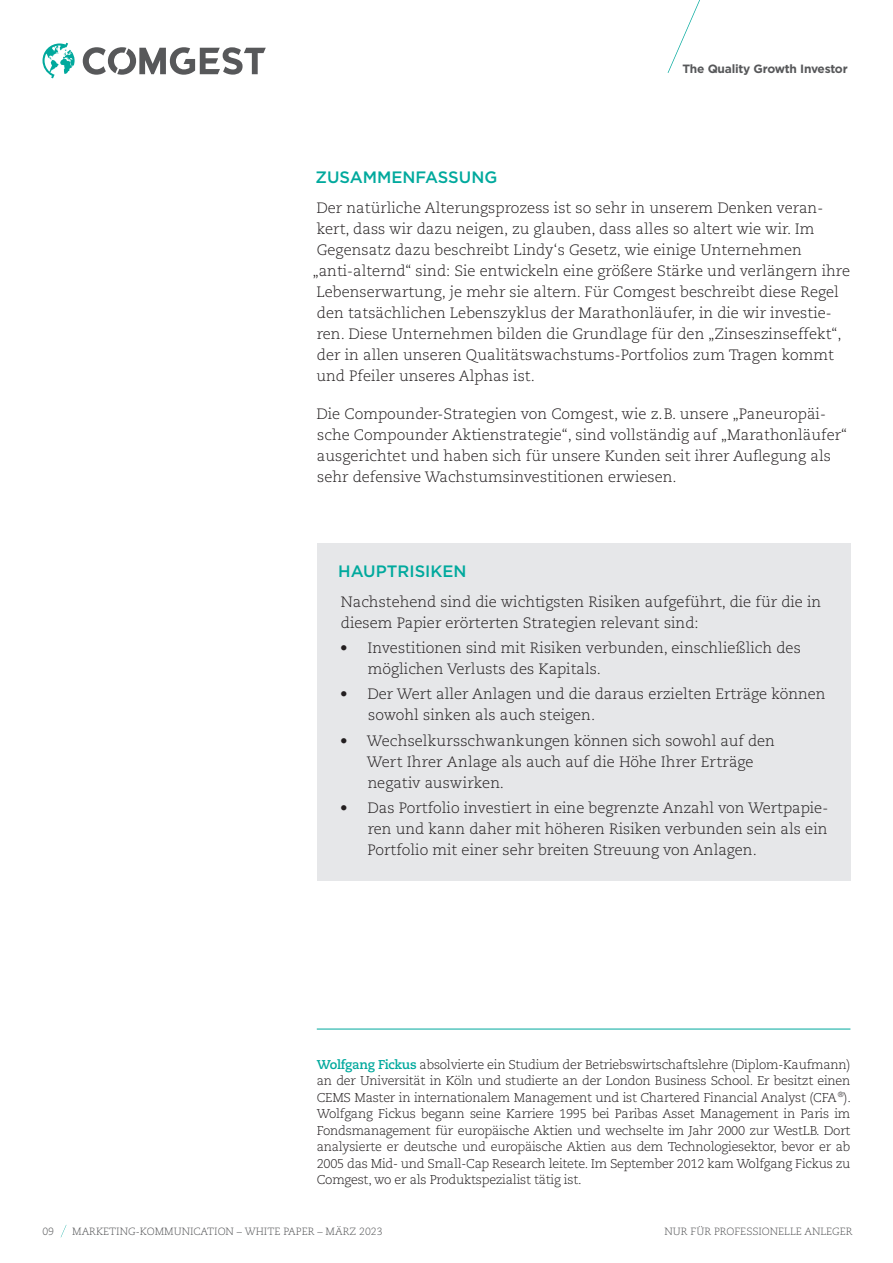
<style>
.page{position:relative;width:893px;height:1263px;background:#fff}
.page>*{position:absolute;margin:0;border:0;box-sizing:border-box;transform-origin:0 0}
.t1{font:500 16.5px "Gotham";color:#00a99d}
.t2{font:300 15px/21px "Caecilia LT Pro 45";color:#231f20}
.t3{font:300 12.75px/16.5px "Caecilia LT Pro 45";letter-spacing:-.02em;color:#231f20;text-align:justify}
.t4{font:700 12px "Gotham";letter-spacing:-.02em;color:#57585a}
.t5{font:300 10.5px "Caecilia LT Pro 45";color:#57585a}
.s1{font-family:"Caecilia LT Pro 75";font-weight:700;color:#00a99d}
</style>
<div class="page">
<svg style="left:668px;top:0;width:32px;height:73px"></svg>
<svg style="left:61px;top:1225px;width:5px;height:12px"></svg>
<svg style="left:83px;top:47px;width:183px;height:28px"></svg>
<svg style="left:43px;top:43px;width:32px;height:35px"></svg>
<div style="left:317px;top:543px;width:533px;height:337px;background:#e6e7e9"></div>
<hr style="left:317px;top:1029px;width:533px;height:1px;background:#00a99d">
<p class="t4" style="left:682px;top:61px;width:167px">The Quality Growth Investor</p>
<p class="t1" style="left:315px;top:167px;width:183px">ZUSAMMENFASSUNG</p>
<p class="t2" style="left:313px;top:197px;width:539px">Der natürliche Alterungsprozess ist so sehr in unserem Denken veran&shy;kert, dass wir dazu neigen, zu glauben, dass alles so altert wie wir. Im Gegensatz dazu beschreibt Lindy‘s Gesetz, wie einige Unternehmen „anti-alternd“ sind: Sie entwickeln eine größere Stärke und verlängern ihre Lebenserwartung, je mehr sie altern. Für Comgest beschreibt diese Regel den tatsächlichen Lebenszyklus der Marathonläufer, in die wir investie&shy;ren. Diese Unternehmen bilden die Grundlage für den „Zinseszinseffekt“, der in allen unseren Qualitätswachstums-Portfolios zum Tragen kommt und Pfeiler unseres Alphas ist.</p>
<p class="t2" style="left:316px;top:403px;width:532px">Die Compounder-Strategien von Comgest, wie z.B. unsere „Paneuropäi&shy;sche Compounder Aktienstrategie“, sind vollständig auf „Marathonläufer“ ausgerichtet und haben sich für unsere Kunden seit ihrer Auflegung als sehr defensive Wachstumsinvestitionen erwiesen.</p>
<p class="t1" style="left:338px;top:561px;width:130px">HAUPTRISIKEN</p>
<p class="t2" style="left:341px;top:591px;width:482px">Nachstehend sind die wichtigsten Risiken aufgeführt, die für die in diesem Papier erörterten Strategien relevant sind:</p>
<p class="t2" style="left:368px;top:637px;width:435px;text-indent:-27px">• Investitionen sind mit Risiken verbunden, einschließlich des möglichen Verlusts des Kapitals.</p>
<p class="t2" style="left:368px;top:683px;width:459px;text-indent:-28px">• Der Wert aller Anlagen und die daraus erzielten Erträge können sowohl sinken als auch steigen.</p>
<p class="t2" style="left:367px;top:730px;width:410px;text-indent:-27px">• Wechselkursschwankungen können sich sowohl auf den<br>Wert Ihrer Anlage als auch auf die Höhe Ihrer Erträge negativ auswirken.</p>
<p class="t2" style="left:367px;top:797px;width:462px;text-align:justify;text-indent:-27px">• Das Portfolio investiert in eine begrenzte Anzahl von Wertpapie&shy;ren und kann daher mit höheren Risiken verbunden sein als ein Portfolio mit einer sehr breiten Streuung von Anlagen.</p>
<p class="t3" style="left:317px;top:1056px;width:536px"><span class="s1">Wolfgang Fickus</span> absolvierte ein Studium der Betriebswirtschaftslehre (Diplom-Kaufmann) an der Universität in Köln und studierte an der London Business School. Er besitzt einen CEMS Master in internationalem Management und ist Chartered Financial Analyst (CFA <sup>®</sup>).<br>Wolfgang Fickus begann seine Karriere 1995 bei Paribas Asset Management in Paris im Fondsmanagement für europäische Aktien und wechselte im Jahr 2000 zur WestLB. Dort analysierte er deutsche und europäische Aktien aus dem Technologiesektor, bevor er ab 2005 das Mid- und Small-Cap Research leitete. Im September 2012 kam Wolfgang Fickus zu Comgest, wo er als Produktspezialist tätig ist.</p>
<p class="t5" style="left:43px;top:1224px;width:13px">09</p>
<p class="t5" style="left:72px;top:1224px;width:312px">MARKETING-KOMMUNICATION – WHITE PAPER – MÄRZ 2023</p>
<p class="t5" style="left:664px;top:1224px;width:190px">NUR FÜR PROFESSIONELLE ANLEGER</p>
</div>
